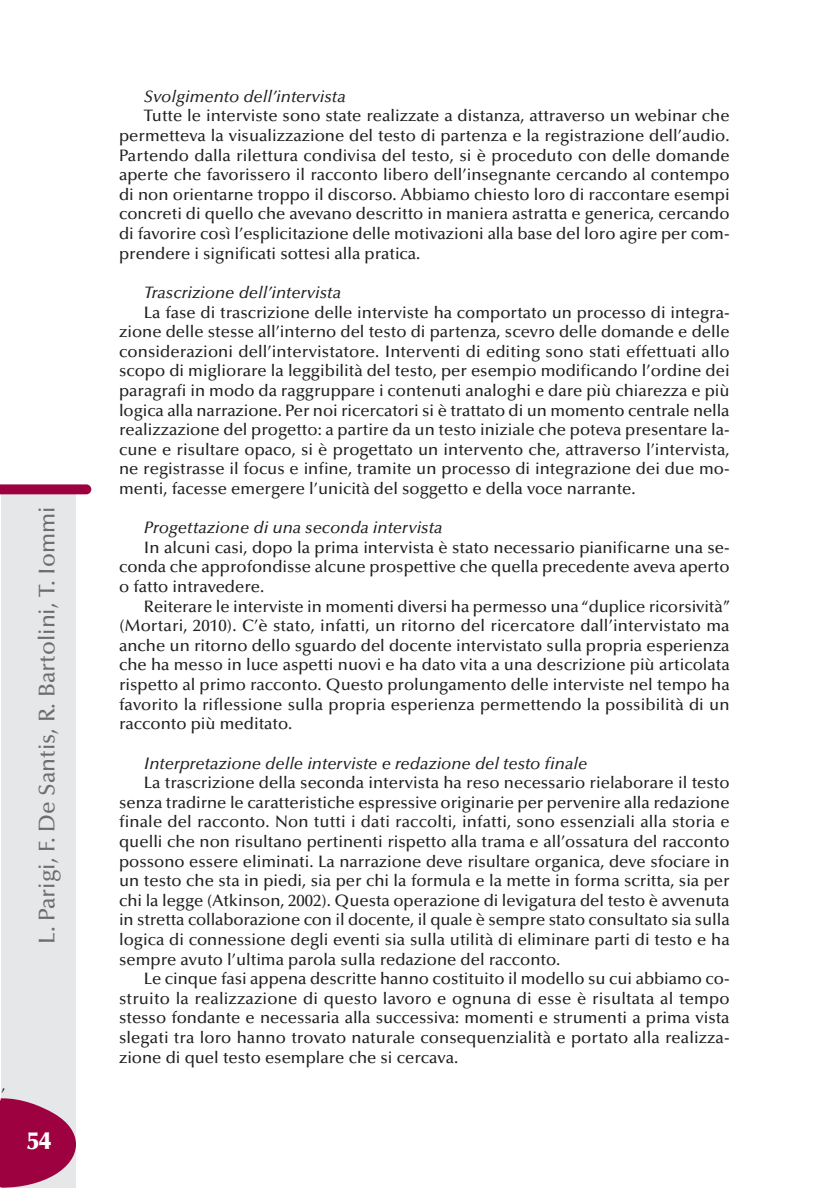
<style>
.page{position:relative;width:819px;height:1191px;background:#fff}
.page>*{position:absolute;margin:0;border:0;box-sizing:border-box;transform-origin:0 0}
.t1{font:900 24.5px "Optima";color:#fff}
.t2{font:500 22.75px "Optima";color:#6c6d70}
.t3{font:500 16.62px/19.6px "Optima";color:#231f20;text-align:justify}
.t4{font:italic 500 16.62px "Optima";color:#231f20}
.t5{font:500 14.88px "Optima";color:#231f20}
</style>
<div class="page">
<div style="left:2px;top:492px;width:74px;height:695px;background:#e6e7e9"></div>
<svg style="left:0;top:484px;width:91px;height:10px"></svg>
<svg style="left:0;top:1097px;width:76px;height:90px"></svg>
<h2 class="t2" style="left:38px;top:943px;width:439px;rotate:-90deg">L. Parigi, F. De Santis, R. Bartolini, T. Iommi</h2>
<p class="t5" style="left:2px;top:1079px;width:5px">,</p>
<h1 class="t1" style="left:27px;top:1131px;width:26px">54</h1>
<p class="t4" style="left:144px;top:90px;width:203px">Svolgimento dell’intervista</p>
<p class="t3" style="left:119px;top:108px;width:612px;text-indent:25px">Tutte le interviste sono state realizzate a distanza, attraverso un webinar che permetteva la visualizzazione del testo di partenza e la registrazione dell’audio.<br>Partendo dalla rilettura condivisa del testo, si è proceduto con delle domande aperte che favorissero il racconto libero dell’insegnante cercando al contempo di non orientarne troppo il discorso. Abbiamo chiesto loro di raccontare esempi concreti di quello che avevano descritto in maniera astratta e generica, cercando di favorire così l’esplicitazione delle motivazioni alla base del loro agire per com&shy;prendere i significati sottesi alla pratica.</p>
<p class="t4" style="left:144px;top:286px;width:198px">Trascrizione dell’intervista</p>
<p class="t3" style="left:119px;top:304px;width:612px;text-indent:25px">La fase di trascrizione delle interviste ha comportato un processo di integra&shy;zione delle stesse all’interno del testo di partenza, scevro delle domande e delle considerazioni dell’intervistatore. Interventi di editing sono stati effettuati allo scopo di migliorare la leggibilità del testo, per esempio modificando l’ordine dei paragrafi in modo da raggruppare i contenuti analoghi e dare più chiarezza e più logica alla narrazione. Per noi ricercatori si è trattato di un momento centrale nella realizzazione del progetto: a partire da un testo iniziale che poteva presentare la&shy;cune e risultare opaco, si è progettato un intervento che, attraverso l’intervista, ne registrasse il focus e infine, tramite un processo di integrazione dei due mo&shy;menti, facesse emergere l’unicità del soggetto e della voce narrante.</p>
<p class="t4" style="left:144px;top:521px;width:300px">Progettazione di una seconda intervista</p>
<p class="t3" style="left:119px;top:539px;width:612px;text-indent:25px">In alcuni casi, dopo la prima intervista è stato necessario pianificarne una se&shy;conda che approfondisse alcune prospettive che quella precedente aveva aperto o fatto intravedere.</p>
<p class="t3" style="left:119px;top:598px;width:613px;text-indent:25px">Reiterare le interviste in momenti diversi ha permesso una “duplice ricorsività” (Mortari, 2010). C’è stato, infatti, un ritorno del ricercatore dall’intervistato ma anche un ritorno dello sguardo del docente intervistato sulla propria esperienza che ha messo in luce aspetti nuovi e ha dato vita a una descrizione più articolata rispetto al primo racconto. Questo prolungamento delle interviste nel tempo ha favorito la riflessione sulla propria esperienza permettendo la possibilità di un racconto più meditato.</p>
<p class="t4" style="left:144px;top:756px;width:445px">Interpretazione delle interviste e redazione del testo finale</p>
<p class="t3" style="left:119px;top:774px;width:612px;text-indent:25px">La trascrizione della seconda intervista ha reso necessario rielaborare il testo senza tradirne le caratteristiche espressive originarie per pervenire alla redazione finale del racconto. Non tutti i dati raccolti, infatti, sono essenziali alla storia e quelli che non risultano pertinenti rispetto alla trama e all’ossatura del racconto possono essere eliminati. La narrazione deve risultare organica, deve sfociare in un testo che sta in piedi, sia per chi la formula e la mette in forma scritta, sia per chi la legge (Atkinson, 2002). Questa operazione di levigatura del testo è avvenuta in stretta collaborazione con il docente, il quale è sempre stato consultato sia sulla logica di connessione degli eventi sia sulla utilità di eliminare parti di testo e ha sempre avuto l’ultima parola sulla redazione del racconto.</p>
<p class="t3" style="left:119px;top:970px;width:612px;text-indent:25px">Le cinque fasi appena descritte hanno costituito il modello su cui abbiamo co&shy;struito la realizzazione di questo lavoro e ognuna di esse è risultata al tempo stesso fondante e necessaria alla successiva: momenti e strumenti a prima vista slegati tra loro hanno trovato naturale consequenzialità e portato alla realizza&shy;zione di quel testo esemplare che si cercava.</p>
</div>
